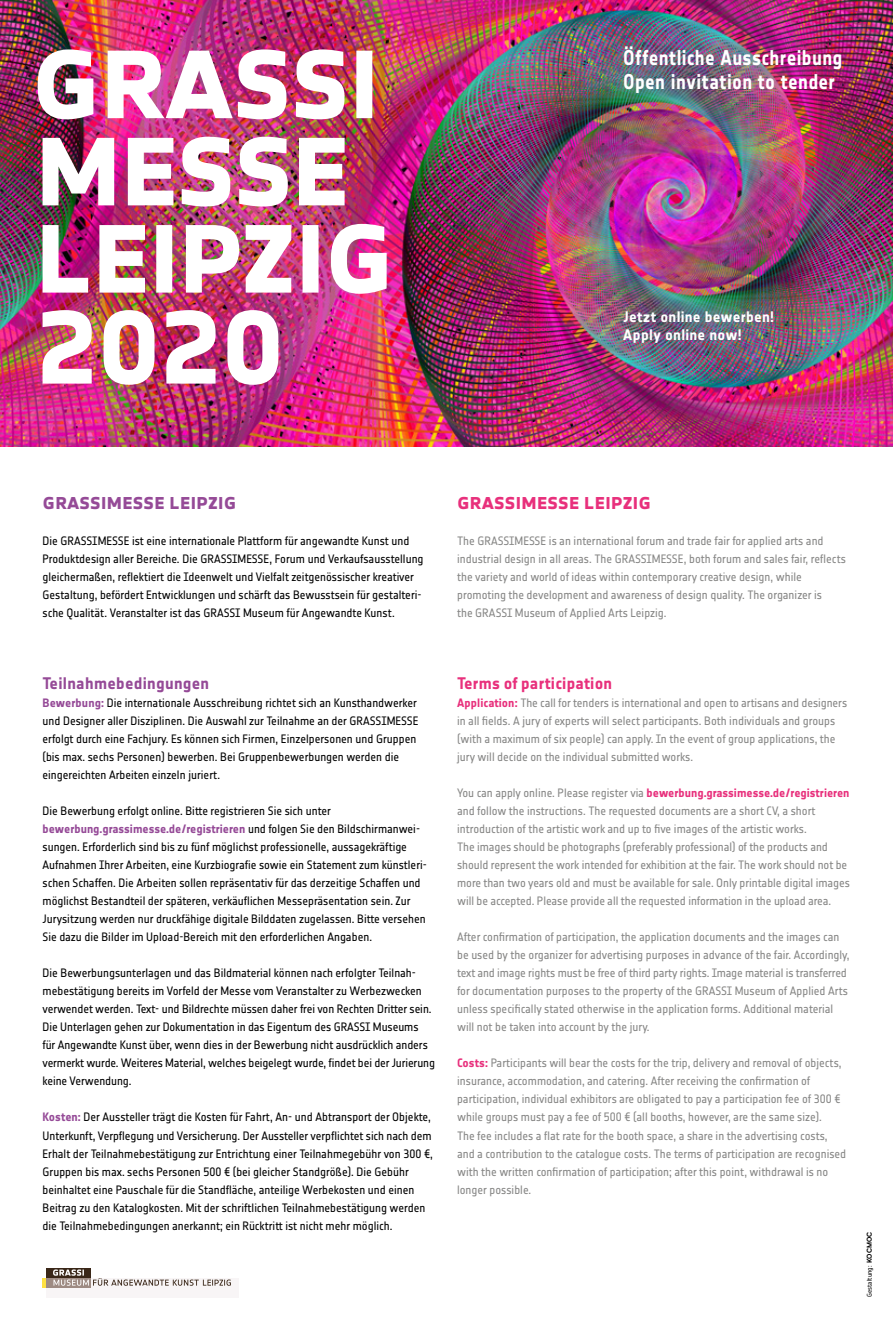
<style>
.page{position:relative;width:893px;height:1340px;background:#fff}
.page>*{position:absolute;margin:0;border:0;box-sizing:border-box;transform-origin:0 0}
.t1{font:21px/24px "Notes Bold Tf";letter-spacing:.02em;color:#fff;scale:.9 1}
.t2{font:21px "Notes Bold Caps";letter-spacing:.01em;color:#954a97}
.t3{font:21px "Notes Bold Caps";letter-spacing:.01em;color:#e8307c}
.t4{font:700 16.5px "Notes";letter-spacing:.015em;color:#954a97}
.t5{font:700 16.5px "Notes";letter-spacing:.015em;color:#e8307c}
.t6{font:700 15px/18px "Notes";letter-spacing:.015em;color:#fff}
.t7{font:12px/18px "Notes Regular Tf";color:#000}
.t8{font:12px/18px "Notes Regular Tf";color:#878786}
.t9{font:12px "Notes Bold Tf";color:#e8307c}
.t10{font:12px "Notes Bold Tf";letter-spacing:-.005em;color:#954a97}
.t11{font:6.75px "Notes Regular Tf";letter-spacing:.015em;color:#000}
.s1{font-family:"Notes";font-weight:700;color:#954a97}
.s2{font-family:"Notes Regular Tf";color:#000}
.s3{font-family:"Notes";font-weight:700;color:#e8307c}
.s4{font-family:"Notes Regular Tf";color:#878786}
.s5{font-family:"Biotif";font-weight:700}
</style>
<div class="page">
<img style="left:0;top:0;width:893px;height:447px">
<img style="left:580px;top:267px;width:234px;height:120px">
<div style="left:46px;top:1277px;width:193px;height:20px;background:#f8f5f6"></div>
<svg style="left:46px;top:1277px;width:45px;height:10px"></svg>
<div style="left:46px;top:1267px;width:45px;height:10px;background:#3a2718"></div>
<svg style="left:43px;top:1278px;width:3px;height:9px"></svg>
<svg style="left:53px;top:1269px;width:178px;height:16px"></svg>
<img style="left:579px;top:4px;width:306px;height:131px">
<img style="left:43px;top:224px;width:344px;height:70px">
<img style="left:43px;top:137px;width:302px;height:69px">
<img style="left:38px;top:49px;width:334px;height:70px">
<img style="left:43px;top:310px;width:235px;height:75px">
<h1 class="t1" style="left:623px;top:45px;width:245px">Öffentliche Ausschreibung<br>Open invitation to tender</h1>
<p class="t6" style="left:623px;top:308px;width:152px">Jetzt online bewerben!<br>Apply online now!</p>
<h1 class="t2" style="left:43px;top:490px;width:195px">grassimesse leipzig</h1>
<p class="t7" style="left:43px;top:532px;width:382px">Die GRASSIMESSE ist eine internationale Plattform für angewandte Kunst und Produktdesign aller Bereiche. Die GRASSIMESSE, Forum und Verkaufsausstellung gleichermaßen, reflektiert die Ideenwelt und Vielfalt zeitgenössischer kreativer Gestaltung, befördert Entwicklungen und schärft das Bewusstsein für gestalteri&shy;sche Qualität. Veranstalter ist das GRASSI Museum für Angewandte Kunst.</p>
<h1 class="t3" style="left:457px;top:490px;width:195px">grassimesse leipzig</h1>
<p class="t8" style="left:457px;top:532px;width:390px">The GRASSIMESSE is an international forum and trade fair for applied arts and industrial design in all areas. The GRASSIMESSE, both forum and sales fair, reflects the variety and world of ideas within contemporary creative design, while promoting the development and awareness of design quality. The organizer is<br>the GRASSI Museum of Applied Arts Leipzig.</p>
<h2 class="t4" style="left:43px;top:674px;width:168px">Teilnahmebedingungen</h2>
<p class="t7" style="left:43px;top:694px;width:377px"><span class="s1">Bewerbung:</span> Die internationale Ausschreibung richtet sich an Kunsthandwerker und Designer aller Disziplinen. Die Auswahl zur Teilnahme an der GRASSIMESSE erfolgt durch eine Fachjury. Es können sich Firmen, Einzelpersonen und Gruppen (bis max. sechs Personen) bewerben. Bei Gruppenbewerbungen werden die eingereichten Arbeiten einzeln juriert.</p>
<p class="t7" style="left:43px;top:802px;width:290px">Die Bewerbung erfolgt online. Bitte registrieren Sie sich unter</p>
<p class="t10" style="left:43px;top:822px;width:379px">bewerbung.grassimesse.de/registrieren <span class="s2">und folgen Sie den Bildschirmanwei-</span></p>
<p class="t7" style="left:43px;top:838px;width:386px">sungen. Erforderlich sind bis zu fünf möglichst professionelle, aussagekräftige Aufnahmen Ihrer Arbeiten, eine Kurzbiografie sowie ein Statement zum künstleri&shy;schen Schaffen. Die Arbeiten sollen repräsentativ für das derzeitige Schaffen und möglichst Bestandteil der späteren, verkäuflichen Messepräsentation sein. Zur Jurysitzung werden nur druckfähige digitale Bilddaten zugelassen. Bitte versehen Sie dazu die Bilder im Upload-Bereich mit den erforderlichen Angaben.</p>
<p class="t7" style="left:43px;top:964px;width:394px">Die Bewerbungsunterlagen und das Bildmaterial können nach erfolgter Teilnah&shy;mebestätigung bereits im Vorfeld der Messe vom Veranstalter zu Werbezwecken verwendet werden. Text- und Bildrechte müssen daher frei von Rechten Dritter sein.<br>Die Unterlagen gehen zur Dokumentation in das Eigentum des GRASSI Museums<br>für Angewandte Kunst über, wenn dies in der Bewerbung nicht ausdrücklich anders vermerkt wurde. Weiteres Material, welches beigelegt wurde, findet bei der Jurierung keine Verwendung.</p>
<p class="t7" style="left:43px;top:1108px;width:392px"><span class="s1">Kosten:</span> Der Aussteller trägt die Kosten für Fahrt, An- und Abtransport der Objekte, Unterkunft, Verpflegung und Versicherung. Der Aussteller verpflichtet sich nach dem Erhalt der Teilnahmebestätigung zur Entrichtung einer Teilnahmegebühr von 300 €, Gruppen bis max. sechs Personen 500 € (bei gleicher Standgröße). Die Gebühr beinhaltet eine Pauschale für die Standfläche, anteilige Werbekosten und einen Beitrag zu den Katalogkosten. Mit der schriftlichen Teilnahmebestätigung werden die Teilnahmebedingungen anerkannt; ein Rücktritt ist nicht mehr möglich.</p>
<h2 class="t5" style="left:457px;top:674px;width:157px">Terms of participation</h2>
<p class="t8" style="left:457px;top:694px;width:392px"><span class="s3">Application:</span> The call for tenders is international and open to artisans and designers in all fields. A jury of experts will select participants. Both individuals and groups (with a maximum of six people) can apply. In the event of group applications, the jury will decide on the individual submitted works.</p>
<p class="t9" style="left:457px;top:786px;width:394px"><span class="s4">You can apply online. Please register via</span> bewerbung.grassimesse.de/registrieren</p>
<p class="t8" style="left:457px;top:802px;width:394px">and follow the instructions. The requested documents are a short CV, a short introduction of the artistic work and up to five images of the artistic works.<br>The images should be photographs (preferably professional) of the products and should represent the work intended for exhibition at the fair. The work should not be more than two years old and must be available for sale. Only printable digital images will be accepted. Please provide all the requested information in the upload area.</p>
<p class="t8" style="left:457px;top:928px;width:394px">After confirmation of participation, the application documents and the images can be used by the organizer for advertising purposes in advance of the fair. Accordingly, text and image rights must be free of third party rights. Image material is transferred for documentation purposes to the property of the GRASSI Museum of Applied Arts unless specifically stated otherwise in the application forms. Additional material will not be taken into account by the jury.</p>
<p class="t8" style="left:457px;top:1054px;width:391px"><span class="s3">Costs:</span> Participants will bear the costs for the trip, delivery and removal of objects, insurance, accommodation, and catering. After receiving the confirmation of participation, individual exhibitors are obligated to pay a participation fee of 300 € while groups must pay a fee of 500 € (all booths, however, are the same size).<br>The fee includes a flat rate for the booth space, a share in the advertising costs, and a contribution to the catalogue costs. The terms of participation are recognised with the written confirmation of participation; after this point, withdrawal is no longer possible.</p>
<p class="t11" style="left:866px;top:1297px;width:67px;rotate:-90deg">Gestaltung: <span class="s5">KOCMOC</span></p>
</div>
